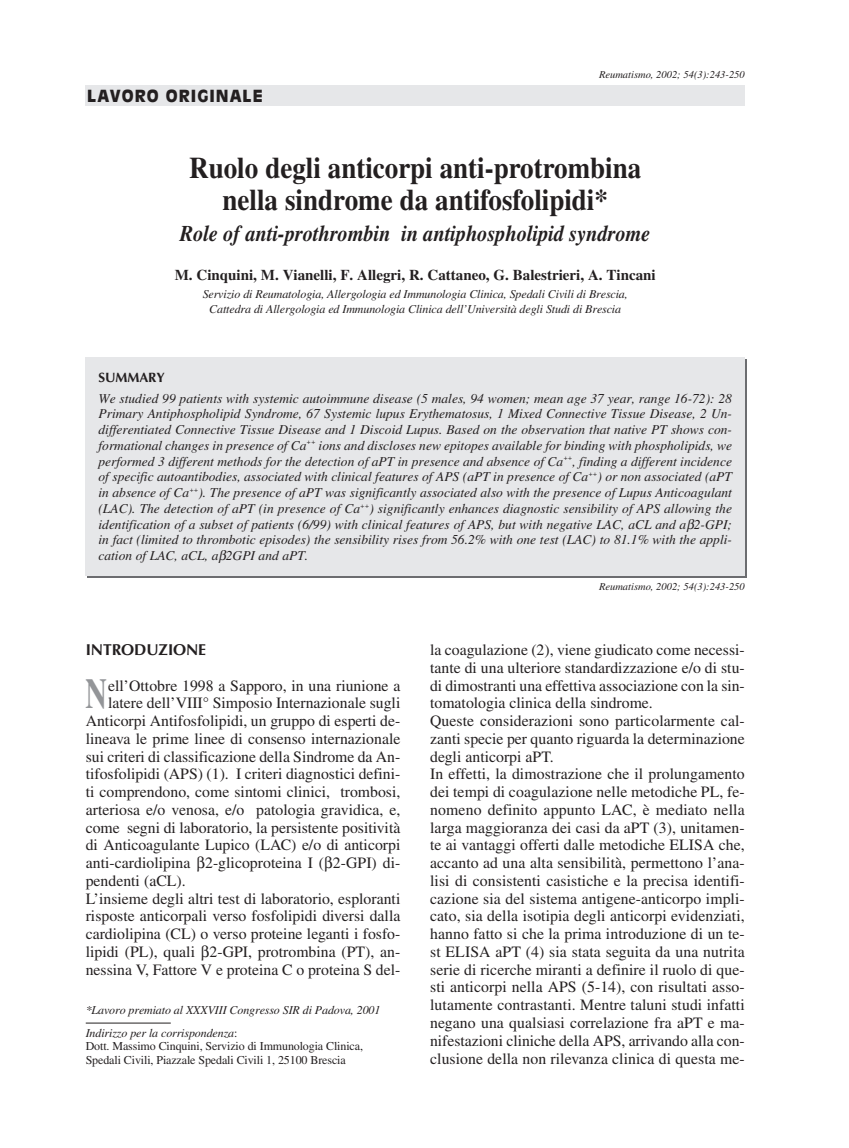
<style>
.page{position:relative;width:849px;height:1148px;background:#fff}
.page>*{position:absolute;margin:0;border:0;box-sizing:border-box;transform-origin:0 0}
.t1{font:700 42.45px "Times";color:#939598;scale:.7 1}
.t2{font:700 30px/31.5px "Times";color:#231f20;text-align:center;scale:.9 1}
.t3{font:italic 700 22.5px "Times";color:#231f20;scale:.9 1}
.t4{font:900 16.5px "Antique Olive";letter-spacing:.06em;color:#231f20}
.t5{font:15.75px/17.7px "Times";color:#231f20}
.t6{font:700 15.75px "Optima";letter-spacing:-.005em;color:#231f20}
.t7{font:700 15px "Times";color:#231f20}
.t8{font:italic 13.5px/15.8px "Times";color:#231f20;text-align:justify}
.t9{font:700 13.5px "Optima";letter-spacing:-.005em;color:#231f20}
.t10{font:italic 12px/15px "Times";letter-spacing:-.01em;color:#231f20;text-align:center}
.t11{font:12px/13.5px "Times";letter-spacing:-.01em;color:#231f20}
.t12{font:italic 10.5px "Times";color:#231f20}
.s1{font-style:italic}
</style>
<div class="page">
<div style="left:86px;top:85px;width:659px;height:20px;background:#e6e7e9"></div>
<div style="left:86px;top:357px;width:659px;height:219px;background:#e6e7e9"></div>
<hr style="left:86px;top:1022px;width:85px;height:1px;background:#231f20">
<p class="t4" style="left:87px;top:89px;width:177px">LAVORO ORIGINALE</p>
<p class="t12" style="left:599px;top:70px;width:147px">Reumatismo, 2002; 54(3):243-250</p>
<h2 class="t2" style="left:189px;top:155px;width:504px">Ruolo degli anticorpi anti-protrombina nella sindrome da antifosfolipidi*</h2>
<h3 class="t3" style="left:180px;top:226px;width:524px">Role of anti-prothrombin in antiphospholipid syndrome</h3>
<p class="t7" style="left:175px;top:270px;width:483px">M. Cinquini, M. Vianelli, F. Allegri, R. Cattaneo, G. Balestrieri, A. Tincani</p>
<p class="t10" style="left:203px;top:288px;width:427px">Servizio di Reumatologia, Allergologia ed Immunologia Clinica, Spedali Civili di Brescia,<br>Cattedra di Allergologia ed Immunologia Clinica dell’Università degli Studi di Brescia</p>
<p class="t9" style="left:99px;top:372px;width:68px">SUMMARY</p>
<p class="t8" style="left:99px;top:391px;width:635px">We studied 99 patients with systemic autoimmune disease (5 males, 94 women; mean age 37 year, range 16-72): 28<br>Primary Antiphospholipid Syndrome, 67 Systemic lupus Erythematosus, 1 Mixed Connective Tissue Disease, 2 Un&shy;differentiated Connective Tissue Disease and 1 Discoid Lupus. Based on the observation that native PT shows con&shy;formational changes in presence of Ca<sup>++</sup> ions and discloses new epitopes available for binding with phospholipids, we performed 3 different methods for the detection of aPT in presence and absence of Ca<sup>++</sup>, finding a different incidence of specific autoantibodies, associated with clinical features of APS (aPT in presence of Ca<sup>++</sup>) or non associated (aPT in absence of Ca<sup>++</sup>). The presence of aPT was significantly associated also with the presence of Lupus Anticoagulant (LAC). The detection of aPT (in presence of Ca<sup>++</sup>) significantly enhances diagnostic sensibility of APS allowing the identification of a subset of patients (6/99) with clinical features of APS, but with negative LAC, aCL and a 2-GPI; in fact (limited to thrombotic episodes) the sensibility rises from 56.2% with one test (LAC) to 81.1% with the appli&shy;cation of LAC, aCL, a 2GPI and aPT.</p>
<p class="t6" style="left:86px;top:643px;width:122px">INTRODUZIONE</p>
<h1 class="t1" style="left:86px;top:678px;width:32px">N</h1>
<p class="t5" style="left:108px;top:678px;width:294px">ell’Ottobre 1998 a Sapporo, in una riunione a</p>
<p class="t5" style="left:108px;top:695px;width:294px">latere dell’VIII° Simposio Internazionale sugli</p>
<p class="t5" style="left:86px;top:713px;width:316px">Anticorpi Antifosfolipidi, un gruppo di esperti de-</p>
<p class="t5" style="left:86px;top:731px;width:316px">lineava le prime linee di consenso internazionale</p>
<p class="t5" style="left:86px;top:749px;width:316px">sui criteri di classificazione della Sindrome da An-</p>
<p class="t5" style="left:86px;top:766px;width:316px">tifosfolipidi (APS) (1). I criteri diagnostici defini-</p>
<p class="t5" style="left:86px;top:784px;width:316px">ti comprendono, come sintomi clinici, trombosi,</p>
<p class="t5" style="left:86px;top:802px;width:316px">arteriosa e/o venosa, e/o patologia gravidica, e,</p>
<p class="t5" style="left:86px;top:820px;width:316px">come segni di laboratorio, la persistente positività</p>
<p class="t5" style="left:86px;top:837px;width:316px">di Anticoagulante Lupico (LAC) e/o di anticorpi</p>
<p class="t5" style="left:86px;top:855px;width:316px">anti-cardiolipina 2-glicoproteina I ( 2-GPI) di-</p>
<p class="t5" style="left:86px;top:873px;width:101px">pendenti (aCL).</p>
<p class="t5" style="left:86px;top:891px;width:316px">L’insieme degli altri test di laboratorio, esploranti</p>
<p class="t5" style="left:86px;top:908px;width:316px">risposte anticorpali verso fosfolipidi diversi dalla</p>
<p class="t5" style="left:86px;top:926px;width:316px">cardiolipina (CL) o verso proteine leganti i fosfo-</p>
<p class="t5" style="left:86px;top:944px;width:316px">lipidi (PL), quali 2-GPI, protrombina (PT), an-</p>
<p class="t5" style="left:86px;top:962px;width:316px">nessina V, Fattore V e proteina C o proteina S del-</p>
<p class="t10" style="left:86px;top:1004px;width:296px">*Lavoro premiato al XXXVIII Congresso SIR di Padova, 2001</p>
<p class="t11" style="left:86px;top:1026px;width:279px"><span class="s1">Indirizzo per la corrispondenza</span>:<br>Dott. Massimo Cinquini, Servizio di Immunologia Clinica,<br>Spedali Civili, Piazzale Spedali Civili 1, 25100 Brescia</p>
<p class="t12" style="left:599px;top:583px;width:147px">Reumatismo, 2002; 54(3):243-250</p>
<p class="t5" style="left:430px;top:642px;width:316px">la coagulazione (2), viene giudicato come necessi&shy;tante di una ulteriore standardizzazione e/o di stu&shy;di dimostranti una effettiva associazione con la sin&shy;tomatologia clinica della sindrome.<br>Queste considerazioni sono particolarmente cal&shy;zanti specie per quanto riguarda la determinazione degli anticorpi aPT.<br>In effetti, la dimostrazione che il prolungamento dei tempi di coagulazione nelle metodiche PL, fe&shy;nomeno definito appunto LAC, è mediato nella larga maggioranza dei casi da aPT (3), unitamen&shy;te ai vantaggi offerti dalle metodiche ELISA che, accanto ad una alta sensibilità, permettono l’ana&shy;lisi di consistenti casistiche e la precisa identifi&shy;cazione sia del sistema antigene-anticorpo impli&shy;cato, sia della isotipia degli anticorpi evidenziati, hanno fatto si che la prima introduzione di un te&shy;st ELISA aPT (4) sia stata seguita da una nutrita serie di ricerche miranti a definire il ruolo di que&shy;sti anticorpi nella APS (5-14), con risultati asso&shy;lutamente contrastanti. Mentre taluni studi infatti negano una qualsiasi correlazione fra aPT e ma&shy;nifestazioni cliniche della APS, arrivando alla con&shy;clusione della non rilevanza clinica di questa me-</p>
</div>
